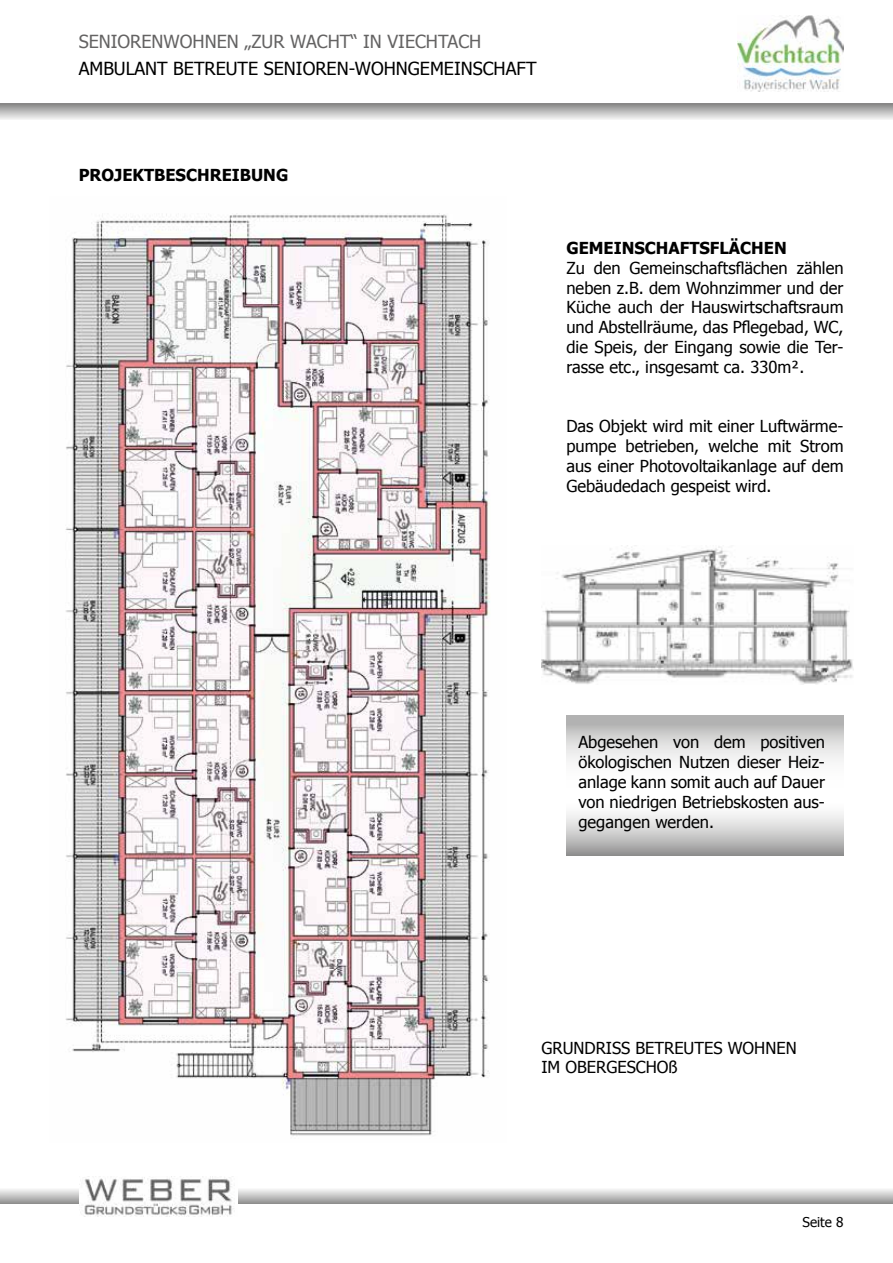
<style>
.page{position:relative;width:893px;height:1263px;background:#fff}
.page>*{position:absolute;margin:0;border:0;box-sizing:border-box;transform-origin:0 0}
.t1{font:18px "Tahoma";color:#000}
.t2{font:18px "Tahoma";color:#646363}
.t3{font:16.5px/19.8px "Tahoma";color:#000;text-align:justify}
.t4{font:700 16.5px "Tahoma";color:#000}
.t5{font:13.5px "Tahoma";color:#000}
</style>
<div class="page">
<svg style="left:892px;top:104px;width:1px;height:15px"></svg>
<svg style="left:0;top:104px;width:892px;height:15px;background:#bcbcbc"></svg>
<img style="left:737px;top:16px;width:106px;height:75px">
<svg style="left:0;top:1189px;width:893px;height:15px;background:#c1c1c1"></svg>
<img style="left:80px;top:1177px;width:158px;height:39px">
<svg style="left:566px;top:716px;width:277px;height:45px"></svg>
<div style="left:566px;top:800px;width:277px;height:56px;background:linear-gradient(to bottom,#fff,#9c9b9b)"></div>
<img style="left:541px;top:545px;width:312px;height:140px">
<img style="left:65px;top:213px;width:425px;height:923px">
<p class="t2" style="left:79px;top:30px;width:404px">SENIORENWOHNEN „ZUR WACHT“ IN VIECHTACH</p>
<p class="t1" style="left:79px;top:57px;width:460px">AMBULANT BETREUTE SENIOREN-WOHNGEMEINSCHAFT</p>
<p class="t4" style="left:79px;top:163px;width:211px">PROJEKTBESCHREIBUNG</p>
<p class="t4" style="left:566px;top:236px;width:222px">GEMEINSCHAFTSFLÄCHEN</p>
<p class="t3" style="left:566px;top:257px;width:279px">Zu den Gemeinschaftsflächen zählen neben z.B. dem Wohnzimmer und der Küche auch der Hauswirtschaftsraum und Abstellräume, das Pflegebad, WC, die Speis, der Eingang sowie die Ter&shy;rasse etc., insgesamt ca. 330m².</p>
<p class="t3" style="left:566px;top:416px;width:279px">Das Objekt wird mit einer Luftwärme&shy;pumpe betrieben, welche mit Strom aus einer Photovoltaikanlage auf dem Gebäudedach gespeist wird.</p>
<p class="t3" style="left:578px;top:732px;width:248px">Abgesehen von dem positiven ökologischen Nutzen dieser Heiz&shy;anlage kann somit auch auf Dauer von niedrigen Betriebskosten aus&shy;gegangen werden.</p>
<p class="t3" style="left:541px;top:1037px;width:257px">GRUNDRISS BETREUTES WOHNEN<br>IM OBERGESCHOß</p>
<p class="t5" style="left:802px;top:1213px;width:42px">Seite 8</p>
</div>
